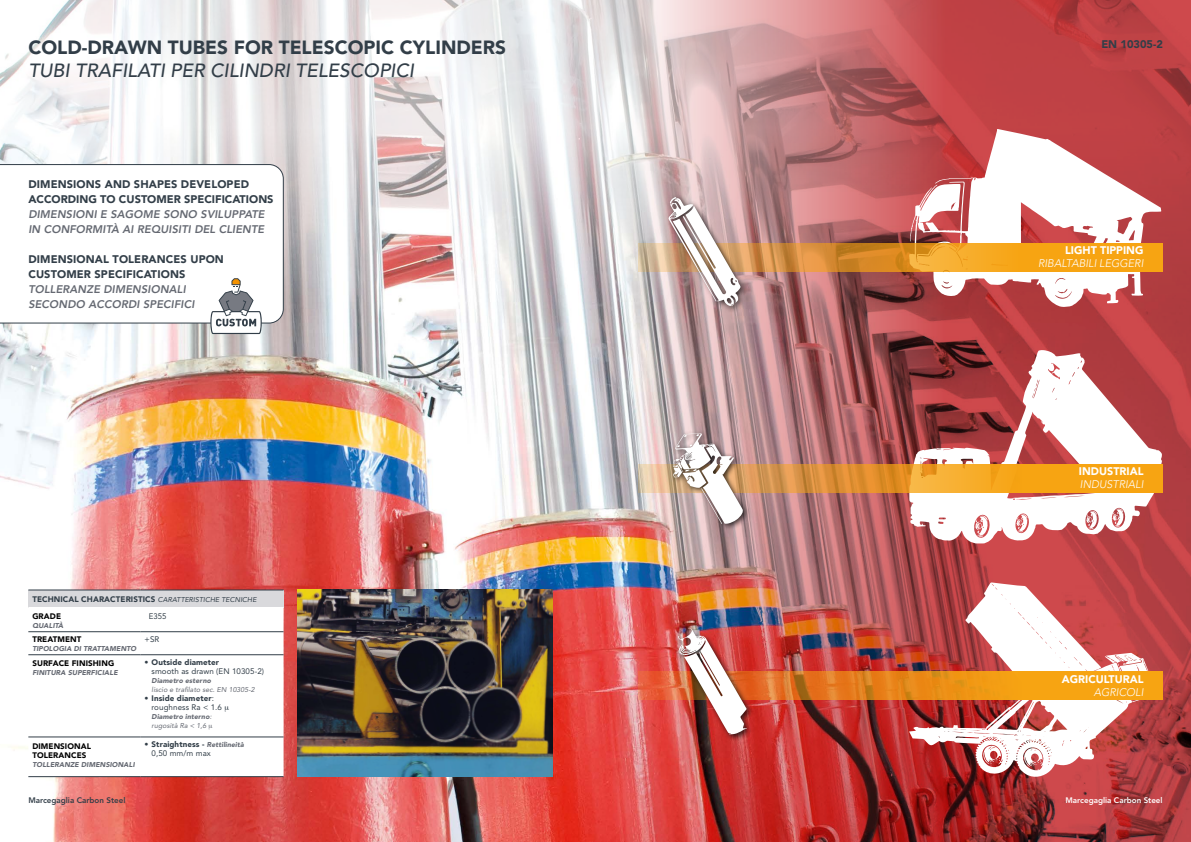
<style>
.page{position:relative;width:1191px;height:842px;background:#fff}
.page>*{position:absolute;margin:0;border:0;box-sizing:border-box;transform-origin:0 0}
.t1{font:900 19px "Avenir LT Std";color:#323e48}
.t2{font:italic 500 19px "Avenir LT Std";color:#323e48}
.t3{font:900 11px/15px "Avenir LT Std";letter-spacing:.01em;color:#323e48}
.t4{font:italic 800 11px/15px "Avenir LT Std";letter-spacing:.01em;color:#656972}
.t5{font:italic 300 11px "Avenir LT Std";color:#fff}
.t6{font:900 11px "Avenir LT Std";color:#fff}
.t7{font:900 8px/17.2px "Avenir LT Std";letter-spacing:.01em;color:#323e48}
.t8{font:8px/9px "Avenir LT Std";letter-spacing:.01em;color:#323e48}
.t9{font:900 8px/9px "Avenir LT Std";letter-spacing:.01em;color:#000}
.t10{font:800 8px "Avenir LT Std";color:#323e48}
.t11{font:800 8px "Avenir LT Std";color:#fff}
.t12{font:italic 900 7px/9px "Avenir LT Std";letter-spacing:.01em;color:#656972}
.t13{font:italic 7px "Avenir LT Std";letter-spacing:.01em;color:#656972}
.s1{font-weight:400;font-style:italic;font-size:7px}
.s2{color:#000}
.s3{font-weight:900}
.s4{font-weight:400}
.s5{font-style:italic;font-size:7px;color:#656972}
</style>
<div class="page">
<img style="left:0;top:311px;width:629px;height:531px">
<svg style="left:0;top:0;width:629px;height:311px"></svg>
<img style="left:629px;top:0;width:562px;height:842px">
<svg style="left:909px;top:129px;width:252px;height:178px"></svg>
<svg style="left:909px;top:350px;width:253px;height:193px"></svg>
<svg style="left:974px;top:515px;width:14px;height:22px"></svg>
<svg style="left:1015px;top:514px;width:12px;height:18px"></svg>
<svg style="left:1085px;top:510px;width:12px;height:19px"></svg>
<svg style="left:1112px;top:508px;width:11px;height:19px"></svg>
<svg style="left:909px;top:582px;width:223px;height:197px"></svg>
<svg style="left:981px;top:745px;width:20px;height:19px"></svg>
<svg style="left:1021px;top:748px;width:22px;height:22px"></svg>
<svg style="left:1104px;top:653px;width:53px;height:49px"></svg>
<div style="left:28px;top:590px;width:255px;height:17px;background:#d9d9dc"></div>
<svg style="left:28px;top:607px;width:255px;height:169px"></svg>
<hr style="left:28px;top:590px;width:113px;height:1px;background:#323e48">
<hr style="left:141px;top:590px;width:142px;height:1px;background:#323e48">
<hr style="left:28px;top:631px;width:113px;height:1px;background:#323e48">
<hr style="left:141px;top:631px;width:142px;height:1px;background:#323e48">
<hr style="left:28px;top:654px;width:113px;height:1px;background:#323e48">
<hr style="left:141px;top:654px;width:142px;height:1px;background:#323e48">
<hr style="left:28px;top:737px;width:113px;height:1px;background:#323e48">
<hr style="left:28px;top:776px;width:113px;height:1px;background:#323e48">
<hr style="left:141px;top:737px;width:142px;height:1px;background:#323e48">
<hr style="left:141px;top:776px;width:142px;height:1px;background:#323e48">
<img style="left:298px;top:590px;width:255px;height:187px">
<svg style="left:638px;top:464px;width:524px;height:28px;background:#eba131"></svg>
<svg style="left:638px;top:243px;width:524px;height:29px;background:#e79d2d"></svg>
<svg style="left:638px;top:672px;width:524px;height:28px;background:#ea8b1c"></svg>
<svg style="left:0;top:164px;width:283px;height:159px"></svg>
<svg style="left:210px;top:278px;width:52px;height:56px"></svg>
<div style="left:665px;top:194px;width:82px;height:119px;background:#000;opacity:.75"></div>
<svg style="left:668px;top:197px;width:73px;height:109px"></svg>
<div style="left:670px;top:430px;width:80px;height:101px;background:#000;opacity:.75"></div>
<svg style="left:673px;top:433px;width:70px;height:91px"></svg>
<div style="left:675px;top:625px;width:78px;height:117px;background:#000;opacity:.75"></div>
<img style="left:678px;top:628px;width:69px;height:106px">
<svg style="left:225px;top:706px;width:4px;height:5px"></svg>
<svg style="left:209px;top:725px;width:3px;height:4px"></svg>
<h1 class="t1" style="left:28px;top:36px;width:479px">COLD-DRAWN TUBES FOR TELESCOPIC CYLINDERS</h1>
<p class="t3" style="left:1101px;top:37px;width:63px">EN 10305-2</p>
<h1 class="t2" style="left:28px;top:60px;width:387px">TUBI TRAFILATI PER CILINDRI TELESCOPICI</h1>
<p class="t3" style="left:28px;top:177px;width:247px">DIMENSIONS AND SHAPES DEVELOPED<br>ACCORDING TO CUSTOMER SPECIFICATIONS</p>
<p class="t4" style="left:28px;top:207px;width:238px">DIMENSIONI E SAGOME SONO SVILUPPATE<br>IN CONFORMITÀ AI REQUISITI DEL CLIENTE</p>
<p class="t3" style="left:28px;top:252px;width:197px">DIMENSIONAL TOLERANCES UPON<br>CUSTOMER SPECIFICATIONS</p>
<p class="t4" style="left:28px;top:282px;width:167px">TOLLERANZE DIMENSIONALI<br>SECONDO ACCORDI SPECIFICI</p>
<p class="t7" style="left:32px;top:590px;width:226px">TECHNICAL CHARACTERISTICS <span class="s1">CARATTERISTICHE TECNICHE<br></span><span class="s2">GRADE</span></p>
<p class="t12" style="left:32px;top:621px;width:33px">QUALITÀ</p>
<p class="t8" style="left:149px;top:611px;width:19px">E355</p>
<p class="t9" style="left:32px;top:634px;width:50px">TREATMENT</p>
<p class="t12" style="left:32px;top:644px;width:105px">TIPOLOGIA DI TRATTAMENTO</p>
<p class="t8" style="left:145px;top:634px;width:16px">+SR</p>
<p class="t9" style="left:32px;top:659px;width:83px">SURFACE FINISHING</p>
<p class="t12" style="left:32px;top:669px;width:87px">FINITURA SUPERFICIALE</p>
<p class="t7" style="left:145px;top:653px;width:76px">• Outside diameter</p>
<p class="t8" style="left:152px;top:666px;width:114px">smooth as drawn (EN 10305-2)</p>
<p class="t12" style="left:152px;top:676px;width:61px">Diametro esterno</p>
<p class="t13" style="left:152px;top:685px;width:105px">liscio e trafilato sec. EN 10305-2</p>
<p class="t8" style="left:152px;top:693px;width:72px;text-indent:-7px"><span class="s3">• Inside diameter</span>: roughness Ra &lt; 1.6</p>
<p class="t12" style="left:152px;top:712px;width:61px">Diametro interno<span class="s4">: rugosità Ra &lt; 1,6</span></p>
<p class="t9" style="left:32px;top:741px;width:60px">DIMENSIONAL<br>TOLERANCES</p>
<p class="t12" style="left:32px;top:760px;width:104px">TOLLERANZE DIMENSIONALI</p>
<p class="t7" style="left:152px;top:740px;width:94px;line-height:9px;text-indent:-7px">• Straightness - <span class="s5">Rettilineità<br></span><span class="s4">0,50 mm/m max</span></p>
<p class="t6" style="left:1065px;top:244px;width:80px">LIGHT TIPPING</p>
<p class="t5" style="left:1038px;top:257px;width:107px">RIBALTABILI LEGGERI</p>
<p class="t6" style="left:1079px;top:465px;width:66px">INDUSTRIAL</p>
<p class="t5" style="left:1080px;top:478px;width:65px">INDUSTRIALI</p>
<p class="t6" style="left:1061px;top:673px;width:83px">AGRICULTURAL</p>
<p class="t5" style="left:1093px;top:686px;width:51px">AGRICOLI</p>
<p class="t10" style="left:28px;top:795px;width:99px">Marcegaglia Carbon Steel</p>
<p class="t11" style="left:1065px;top:795px;width:99px">Marcegaglia Carbon Steel</p>
</div>
